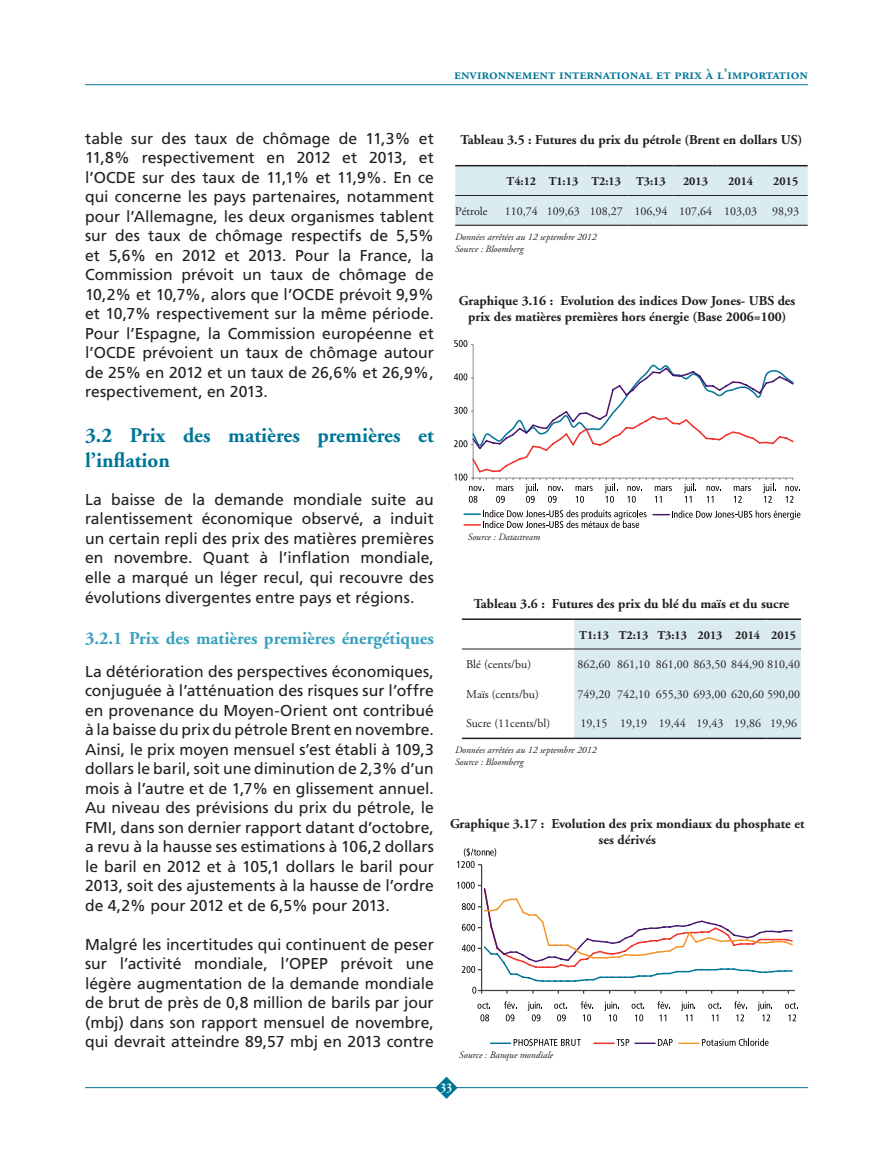
<style>
.page{position:relative;width:893px;height:1149px;background:#fff}
.page>*{position:absolute;margin:0;border:0;box-sizing:border-box;transform-origin:0 0}
.t1{font:700 21px/25.2px "Adobe Garamond";color:#007598}
.t2{font:700 18px "Adobe Garamond";color:#39a0bd}
.t3{font:15.75px/19.5px "Frutiger";color:#231f20;text-align:justify}
.t4{font:15px "Adobe Garamond Semibold SC";color:#007598}
.t5{font:15px "Adobe Garamond Semibold SC";color:#fff}
.t6{font:700 13.5px/16.2px "Adobe Garamond";color:#231f20;text-align:center}
.t7{font:12px "Adobe Garamond";color:#231f20}
.t8{font:700 12px "Adobe Garamond";color:#231f20}
.t9{font:italic 9.75px/11.7px "Adobe Garamond Pro";color:#231f20}
</style>
<div class="page">
<hr style="left:85px;top:84px;width:723px;height:1px;background:#007598">
<hr style="left:85px;top:1086px;width:723px;height:1px;background:#007598">
<svg style="left:435px;top:1076px;width:23px;height:22px"></svg>
<div style="left:455px;top:166px;width:353px;height:59px;background:#daebf2"></div>
<hr style="left:455px;top:225px;width:45px;height:1px;background:#231f20">
<hr style="left:500px;top:225px;width:43px;height:1px;background:#231f20">
<hr style="left:543px;top:225px;width:41px;height:1px;background:#231f20">
<hr style="left:584px;top:225px;width:44px;height:1px;background:#231f20">
<hr style="left:628px;top:225px;width:45px;height:1px;background:#231f20">
<hr style="left:673px;top:225px;width:45px;height:1px;background:#231f20">
<hr style="left:718px;top:225px;width:46px;height:1px;background:#231f20">
<hr style="left:764px;top:225px;width:44px;height:1px;background:#231f20">
<hr style="left:455px;top:165px;width:45px;height:1px;background:#231f20">
<hr style="left:500px;top:165px;width:43px;height:1px;background:#231f20">
<hr style="left:543px;top:165px;width:41px;height:1px;background:#231f20">
<hr style="left:584px;top:165px;width:44px;height:1px;background:#231f20">
<hr style="left:628px;top:165px;width:45px;height:1px;background:#231f20">
<hr style="left:673px;top:165px;width:45px;height:1px;background:#231f20">
<hr style="left:718px;top:165px;width:46px;height:1px;background:#231f20">
<hr style="left:764px;top:165px;width:44px;height:1px;background:#231f20">
<hr style="left:455px;top:195px;width:45px;height:1px;background:#231f20">
<hr style="left:500px;top:195px;width:43px;height:1px;background:#231f20">
<hr style="left:543px;top:195px;width:41px;height:1px;background:#231f20">
<hr style="left:584px;top:195px;width:44px;height:1px;background:#231f20">
<hr style="left:628px;top:195px;width:45px;height:1px;background:#231f20">
<hr style="left:673px;top:195px;width:45px;height:1px;background:#231f20">
<hr style="left:718px;top:195px;width:46px;height:1px;background:#231f20">
<hr style="left:764px;top:195px;width:44px;height:1px;background:#231f20">
<hr style="left:473px;top:344px;width:1px;height:134px;background:#8b8e92">
<svg style="left:454px;top:340px;width:19px;height:7px"></svg>
<svg style="left:464px;top:509px;width:182px;height:19px"></svg>
<svg style="left:653px;top:510px;width:147px;height:9px"></svg>
<svg style="left:454px;top:363px;width:346px;height:139px"></svg>
<div style="left:574px;top:619px;width:227px;height:118px;background:#daebf2"></div>
<hr style="left:462px;top:618px;width:112px;height:1px;background:#231f20">
<hr style="left:574px;top:618px;width:40px;height:1px;background:#231f20">
<hr style="left:614px;top:618px;width:39px;height:1px;background:#231f20">
<hr style="left:653px;top:618px;width:38px;height:1px;background:#231f20">
<hr style="left:691px;top:618px;width:38px;height:1px;background:#231f20">
<hr style="left:729px;top:618px;width:37px;height:1px;background:#231f20">
<hr style="left:766px;top:618px;width:35px;height:1px;background:#231f20">
<hr style="left:462px;top:737px;width:112px;height:2px;background:#231f20">
<hr style="left:574px;top:737px;width:40px;height:2px;background:#231f20">
<hr style="left:614px;top:737px;width:39px;height:2px;background:#231f20">
<hr style="left:653px;top:737px;width:38px;height:2px;background:#231f20">
<hr style="left:691px;top:737px;width:38px;height:2px;background:#231f20">
<hr style="left:729px;top:737px;width:37px;height:2px;background:#231f20">
<hr style="left:766px;top:737px;width:35px;height:2px;background:#231f20">
<hr style="left:462px;top:648px;width:112px;height:1px;background:#231f20">
<hr style="left:574px;top:648px;width:40px;height:1px;background:#231f20">
<hr style="left:614px;top:648px;width:39px;height:1px;background:#231f20">
<hr style="left:653px;top:648px;width:38px;height:1px;background:#231f20">
<hr style="left:691px;top:648px;width:38px;height:1px;background:#231f20">
<hr style="left:729px;top:648px;width:37px;height:1px;background:#231f20">
<hr style="left:766px;top:648px;width:35px;height:1px;background:#231f20">
<hr style="left:481px;top:864px;width:1px;height:126px;background:#3e4144">
<hr style="left:482px;top:989px;width:313px;height:1px;background:#3e4144">
<svg style="left:457px;top:881px;width:337px;height:112px"></svg>
<svg style="left:477px;top:1002px;width:13px;height:6px"></svg>
<svg style="left:480px;top:1014px;width:9px;height:7px"></svg>
<svg style="left:504px;top:1001px;width:13px;height:7px"></svg>
<svg style="left:506px;top:1014px;width:8px;height:7px"></svg>
<svg style="left:528px;top:1001px;width:14px;height:20px"></svg>
<svg style="left:554px;top:1002px;width:13px;height:6px"></svg>
<svg style="left:557px;top:1014px;width:9px;height:7px"></svg>
<svg style="left:581px;top:1001px;width:12px;height:7px"></svg>
<svg style="left:583px;top:1014px;width:8px;height:7px"></svg>
<svg style="left:604px;top:1001px;width:15px;height:20px"></svg>
<svg style="left:632px;top:1002px;width:12px;height:6px"></svg>
<svg style="left:635px;top:1014px;width:8px;height:7px"></svg>
<svg style="left:657px;top:1001px;width:13px;height:7px"></svg>
<svg style="left:659px;top:1014px;width:7px;height:6px"></svg>
<svg style="left:681px;top:1001px;width:14px;height:19px"></svg>
<svg style="left:708px;top:1002px;width:13px;height:6px"></svg>
<svg style="left:712px;top:1014px;width:6px;height:6px"></svg>
<svg style="left:734px;top:1001px;width:13px;height:7px"></svg>
<svg style="left:736px;top:1014px;width:8px;height:6px"></svg>
<svg style="left:758px;top:1001px;width:14px;height:19px"></svg>
<svg style="left:785px;top:1002px;width:11px;height:6px"></svg>
<svg style="left:788px;top:1014px;width:8px;height:6px"></svg>
<svg style="left:457px;top:847px;width:39px;height:20px"></svg>
<svg style="left:490px;top:1039px;width:91px;height:6px"></svg>
<svg style="left:594px;top:1039px;width:35px;height:6px"></svg>
<svg style="left:635px;top:1039px;width:38px;height:6px"></svg>
<svg style="left:679px;top:1038px;width:89px;height:7px"></svg>
<p class="t4" style="left:454px;top:66px;width:355px">environnement international et prix à l’importation</p>
<p class="t3" style="left:85px;top:128px;width:350px">table sur des taux de chômage de 11,3% et 11,8% respectivement en 2012 et 2013, et l’OCDE sur des taux de 11,1% et 11,9%. En ce qui concerne les pays partenaires, notamment pour l’Allemagne, les deux organismes tablent sur des taux de chômage respectifs de 5,5% et 5,6% en 2012 et 2013. Pour la France, la Commission prévoit un taux de chômage de 10,2% et 10,7%, alors que l’OCDE prévoit 9,9% et 10,7% respectivement sur la même période.<br>Pour l’Espagne, la Commission européenne et l’OCDE prévoient un taux de chômage autour de 25% en 2012 et un taux de 26,6% et 26,9%, respectivement, en 2013.</p>
<h1 class="t1" style="left:85px;top:423px;width:350px">3.2 Prix des matières premières et l’inflation</h1>
<p class="t3" style="left:85px;top:489px;width:350px">La baisse de la demande mondiale suite au ralentissement économique observé, a induit un certain repli des prix des matières premières en novembre. Quant à l’inflation mondiale, elle a marqué un léger recul, qui recouvre des évolutions divergentes entre pays et régions.</p>
<p class="t2" style="left:85px;top:628px;width:350px">3.2.1 Prix des matières premières énergétiques</p>
<p class="t3" style="left:85px;top:661px;width:350px">La détérioration des perspectives économiques, conjuguée à l’atténuation des risques sur l’offre en provenance du Moyen-Orient ont contribué à la baisse du prix du pétrole Brent en novembre.<br>Ainsi, le prix moyen mensuel s’est établi à 109,3 dollars le baril, soit une diminution de 2,3% d’un mois à l’autre et de 1,7% en glissement annuel.<br>Au niveau des prévisions du prix du pétrole, le FMI, dans son dernier rapport datant d’octobre, a revu à la hausse ses estimations à 106,2 dollars le baril en 2012 et à 105,1 dollars le baril pour 2013, soit des ajustements à la hausse de l’ordre de 4,2% pour 2012 et de 6,5% pour 2013.</p>
<p class="t3" style="left:85px;top:934px;width:350px">Malgré les incertitudes qui continuent de peser sur l’activité mondiale, l’OPEP prévoit une légère augmentation de la demande mondiale de brut de près de 0,8 million de barils par jour (mbj) dans son rapport mensuel de novembre, qui devrait atteindre 89,57 mbj en 2013 contre</p>
<p class="t6" style="left:461px;top:132px;width:343px">Tableau 3.5 : Futures du prix du pétrole (Brent en dollars US)</p>
<p class="t8" style="left:507px;top:175px;width:116px">T4:12 T1:13 T2:13</p>
<p class="t8" style="left:636px;top:175px;width:31px">T3:13</p>
<p class="t8" style="left:683px;top:175px;width:26px">2013</p>
<p class="t8" style="left:728px;top:175px;width:26px">2014</p>
<p class="t8" style="left:773px;top:175px;width:26px">2015</p>
<p class="t7" style="left:455px;top:204px;width:34px">Pétrole</p>
<p class="t7" style="left:505px;top:204px;width:254px">110,74 109,63 108,27 106,94 107,64 103,03</p>
<p class="t7" style="left:772px;top:204px;width:28px">98,93</p>
<p class="t9" style="left:455px;top:231px;width:143px">Données arrêtées au 12 septembre 2012<br>Source : Bloomberg</p>
<p class="t6" style="left:459px;top:293px;width:338px">Graphique 3.16 : Evolution des indices Dow Jones- UBS des prix des matières premières hors énergie (Base 2006=100)</p>
<p class="t9" style="left:468px;top:531px;width:74px">Source : Datastream</p>
<p class="t6" style="left:474px;top:596px;width:317px">Tableau 3.6 : Futures des prix du blé du maïs et du sucre</p>
<p class="t8" style="left:579px;top:628px;width:218px">T1:13 T2:13 T3:13 2013 2014 2015</p>
<p class="t7" style="left:466px;top:658px;width:66px">Blé (cents/bu)</p>
<p class="t7" style="left:578px;top:658px;width:224px">862,60 861,10 861,00 863,50 844,90 810,40</p>
<p class="t7" style="left:466px;top:687px;width:74px">Maïs (cents/bu)</p>
<p class="t7" style="left:578px;top:687px;width:224px">749,20 742,10 655,30 693,00 620,60 590,00</p>
<p class="t7" style="left:466px;top:717px;width:86px">Sucre (11cents/bl)</p>
<p class="t7" style="left:581px;top:717px;width:218px">19,15 19,19 19,44 19,43 19,86 19,96</p>
<p class="t9" style="left:455px;top:744px;width:143px">Données arrêtées au 12 septembre 2012<br>Source : Bloomberg</p>
<p class="t6" style="left:450px;top:815px;width:356px">Graphique 3.17 : Evolution des prix mondiaux du phosphate et ses dérivés</p>
<p class="t9" style="left:459px;top:1048px;width:95px">Source : Banque mondiale</p>
<p class="t5" style="left:441px;top:1076px;width:13px">33</p>
</div>
